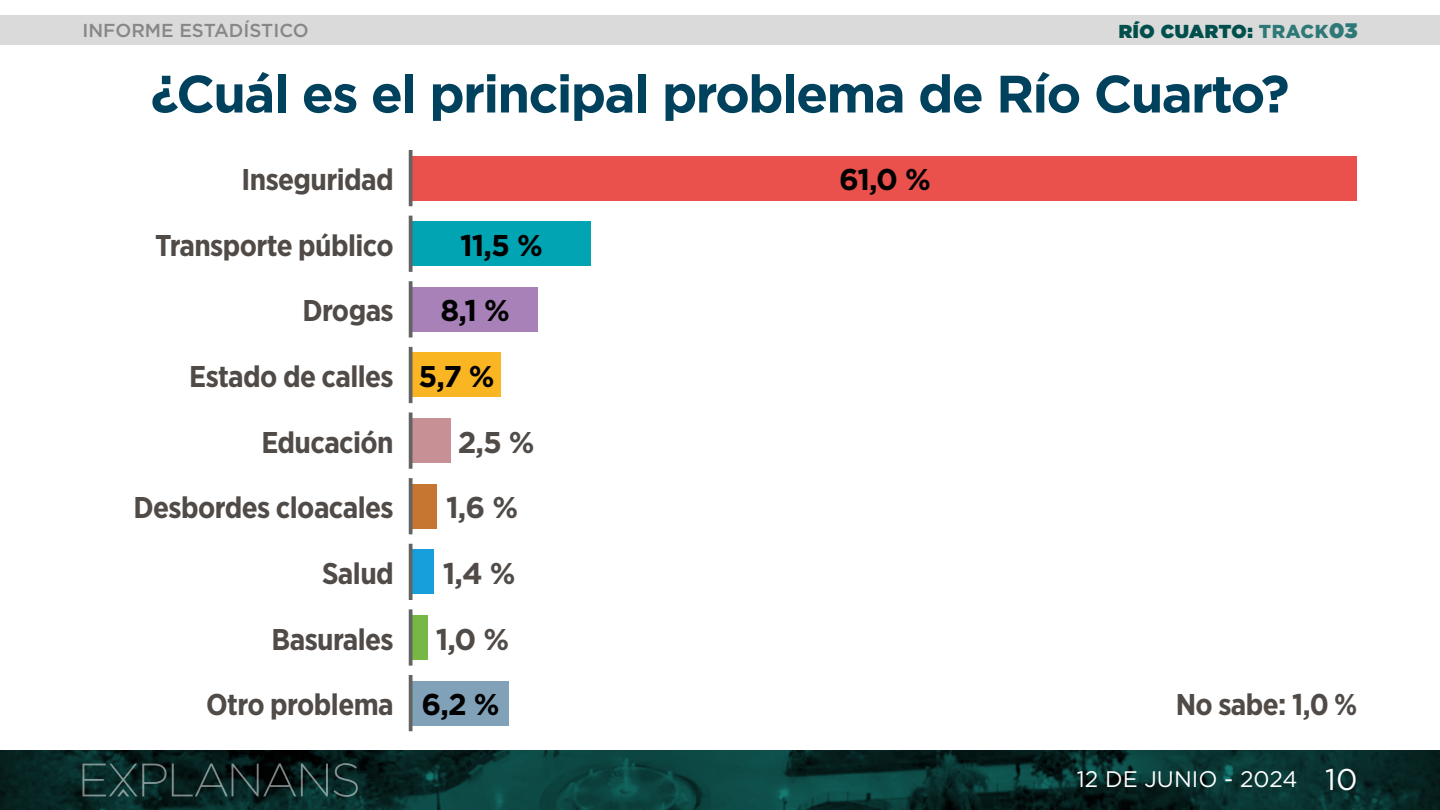
<style>
.page{position:relative;width:1440px;height:810px;background:#fff}
.page>*{position:absolute;margin:0;border:0;box-sizing:border-box;transform-origin:0 0}
.t1{font:700 52.5px "Gotham";letter-spacing:-.035em;color:#00425d}
.t2{font:700 30px/65.6px "Gotham Narrow";letter-spacing:-.02em;color:#514b48;text-align:right}
.t3{font:700 30px/65.6px "Gotham";color:#000}
.t4{font:700 30px/65.6px "Gotham";color:#514b48}
.t5{font:22.5px "Gotham";color:#fff}
.t6{font:500 18.75px "Gotham";color:#878787}
.t7{font:900 18.75px "Gotham";letter-spacing:.035em;color:#004f4d}
.s1{color:#2e7977}
.s2{font-size:21px;color:#2e7977}
.s3{font-size:30px}
</style>
<div class="page">
<img style="left:0;top:750px;width:1440px;height:60px">
<svg style="left:82px;top:763px;width:276px;height:34px;background:#193230"></svg>
<div style="left:0;top:15px;width:1440px;height:30px;background:#dadada"></div>
<div style="left:412px;top:156px;width:946px;height:45px;background:#ea504c"></div>
<div style="left:412px;top:352px;width:89px;height:46px;background:#fab522"></div>
<div style="left:412px;top:221px;width:179px;height:45px;background:#00a4b2"></div>
<div style="left:412px;top:287px;width:126px;height:45px;background:#a881b9"></div>
<div style="left:412px;top:615px;width:16px;height:45px;background:#76b843"></div>
<div style="left:412px;top:484px;width:25px;height:45px;background:#c67630"></div>
<div style="left:412px;top:418px;width:39px;height:45px;background:#c79095"></div>
<div style="left:412px;top:549px;width:22px;height:45px;background:#169fdb"></div>
<div style="left:412px;top:681px;width:97px;height:45px;background:#80a1b8"></div>
<hr style="left:409px;top:150px;width:3px;height:56px;background:#636363">
<hr style="left:409px;top:347px;width:3px;height:56px;background:#636363">
<hr style="left:409px;top:216px;width:3px;height:56px;background:#636363">
<hr style="left:409px;top:281px;width:3px;height:57px;background:#636363">
<hr style="left:409px;top:609px;width:3px;height:57px;background:#636363">
<hr style="left:409px;top:544px;width:3px;height:56px;background:#636363">
<hr style="left:409px;top:478px;width:3px;height:56px;background:#636363">
<hr style="left:409px;top:412px;width:3px;height:57px;background:#636363">
<hr style="left:409px;top:675px;width:3px;height:56px;background:#636363">
<p class="t6" style="left:83px;top:19px;width:228px">INFORME ESTADÍSTICO</p>
<p class="t7" style="left:1119px;top:18px;width:240px">RÍO CUARTO: <span class="s1">TRACK</span><span class="s2">03</span></p>
<h1 class="t1" style="left:150px;top:59px;width:1141px">¿Cuál es el principal problema de Río Cuarto?</h1>
<p class="t2" style="left:242px;top:147px;width:154px">Inseguridad</p>
<p class="t3" style="left:839px;top:147px;width:93px">61,0 %</p>
<p class="t2" style="left:155px;top:212px;width:240px">Transporte público<br>Drogas</p>
<p class="t3" style="left:441px;top:212px;width:104px;text-indent:20px">11,5 %<br>8,1 %</p>
<p class="t2" style="left:189px;top:343px;width:206px">Estado de calles</p>
<p class="t3" style="left:419px;top:343px;width:78px">5,7 %</p>
<p class="t2" style="left:261px;top:409px;width:134px">Educación</p>
<p class="t4" style="left:458px;top:409px;width:79px">2,5 %</p>
<p class="t2" style="left:134px;top:475px;width:262px">Desbordes cloacales</p>
<p class="t4" style="left:446px;top:475px;width:73px">1,6 %</p>
<p class="t2" style="left:322px;top:540px;width:73px">Salud</p>
<p class="t4" style="left:436px;top:540px;width:81px">1,4 %<br>1,0 %</p>
<p class="t3" style="left:422px;top:672px;width:79px">6,2 %</p>
<p class="t2" style="left:272px;top:606px;width:124px">Basurales</p>
<p class="t2" style="left:206px;top:671px;width:189px">Otro problema</p>
<p class="t2" style="left:1176px;top:671px;width:183px">No sabe: 1,0 %</p>
<p class="t5" style="left:1077px;top:765px;width:282px">12 DE JUNIO - 2024 <span class="s3">10</span></p>
</div>
